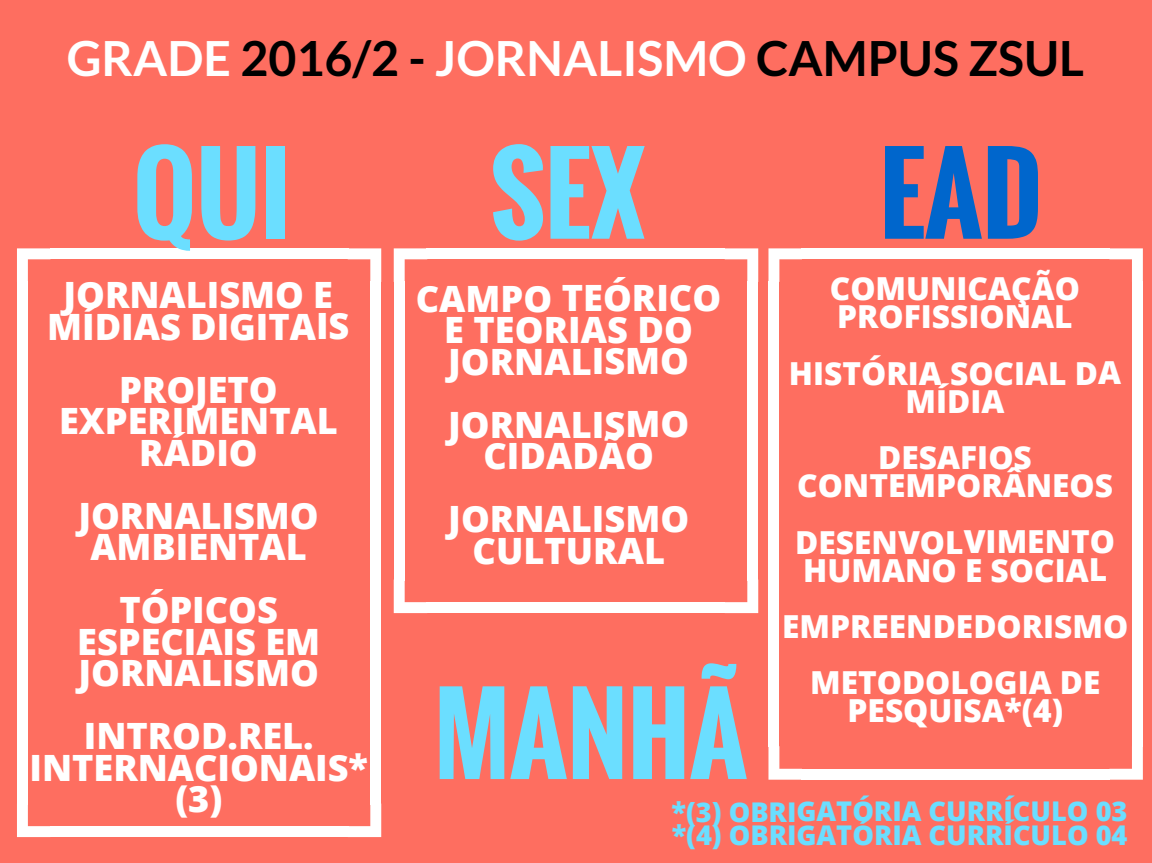
<style>
.page{position:relative;width:1152px;height:863px;background:#fff}
.page>*{position:absolute;margin:0;border:0;box-sizing:border-box;transform-origin:0 0}
.t1{font:700 105.45px "Oswald";color:#6bdeff}
.t2{font:700 105.45px "Oswald";color:#06c}
.t3{font:700 48.3px "Lato";color:#000}
.t4{font:800 36.3px/31.5px "Open Sans";color:#fff;text-align:center}
.t5{font:800 31.65px/28.2px "Open Sans";color:#fff;text-align:center}
.t6{font:800 27.15px/23.7px "Open Sans";color:#6bdeff}
.s1{color:#fff}
</style>
<div class="page">
<div style="left:0;top:0;width:1152px;height:862px;background:#fe6e60"></div>
<div style="left:370px;top:281px;width:11px;height:523px;background:#fff"></div>
<div style="left:17px;top:281px;width:11px;height:523px;background:#fff"></div>
<div style="left:50px;top:248px;width:298px;height:11px;background:#fff"></div>
<div style="left:50px;top:826px;width:298px;height:11px;background:#fff"></div>
<svg style="left:348px;top:248px;width:33px;height:33px"></svg>
<svg style="left:17px;top:248px;width:33px;height:33px"></svg>
<svg style="left:348px;top:804px;width:33px;height:33px"></svg>
<svg style="left:17px;top:804px;width:33px;height:33px"></svg>
<div style="left:747px;top:281px;width:11px;height:299px;background:#fff"></div>
<div style="left:394px;top:281px;width:11px;height:299px;background:#fff"></div>
<div style="left:427px;top:248px;width:298px;height:11px;background:#fff"></div>
<div style="left:427px;top:602px;width:298px;height:11px;background:#fff"></div>
<svg style="left:725px;top:248px;width:33px;height:33px"></svg>
<svg style="left:394px;top:248px;width:33px;height:33px"></svg>
<svg style="left:725px;top:580px;width:33px;height:33px"></svg>
<svg style="left:394px;top:580px;width:33px;height:33px"></svg>
<div style="left:1132px;top:281px;width:11px;height:465px;background:#fff"></div>
<div style="left:768px;top:281px;width:11px;height:465px;background:#fff"></div>
<div style="left:801px;top:248px;width:309px;height:11px;background:#fff"></div>
<div style="left:801px;top:768px;width:309px;height:11px;background:#fff"></div>
<svg style="left:1109px;top:248px;width:34px;height:33px"></svg>
<svg style="left:768px;top:248px;width:34px;height:34px"></svg>
<svg style="left:1109px;top:746px;width:34px;height:33px"></svg>
<svg style="left:768px;top:746px;width:34px;height:33px"></svg>
<h2 class="t3" style="left:67px;top:28px;width:1019px"><span class="s1">GRADE</span> 2016/2 - <span class="s1">JORNALISMO</span> CAMPUS ZSUL</h2>
<h1 class="t1" style="left:133px;top:113px;width:159px">QUI</h1>
<p class="t4" style="left:47px;top:278px;width:304px">JORNALISMO E<br>MÍDIAS DIGITAIS</p>
<p class="t4" style="left:59px;top:373px;width:280px">PROJETO<br>EXPERIMENTAL<br>RÁDIO</p>
<p class="t4" style="left:78px;top:499px;width:242px">JORNALISMO<br>AMBIENTAL</p>
<p class="t4" style="left:77px;top:593px;width:244px">TÓPICOS<br>ESPECIAIS EM<br>JORNALISMO</p>
<p class="t4" style="left:30px;top:719px;width:340px">INTROD.REL.<br>INTERNACIONAIS* (3)</p>
<h1 class="t1" style="left:491px;top:113px;width:156px">SEX</h1>
<h1 class="t2" style="left:880px;top:113px;width:164px">EAD</h1>
<p class="t4" style="left:416px;top:281px;width:307px">CAMPO TEÓRICO<br>E TEORIAS DO<br>JORNALISMO</p>
<p class="t4" style="left:448px;top:407px;width:243px">JORNALISMO<br>CIDADÃO</p>
<p class="t4" style="left:448px;top:502px;width:243px">JORNALISMO<br>CULTURAL</p>
<p class="t5" style="left:830px;top:274px;width:252px;text-align:left">COMUNICAÇÃO<br>PROFISSIONAL</p>
<p class="t5" style="left:789px;top:358px;width:334px">HISTÓRIA SOCIAL DA<br>MÍDIA</p>
<p class="t5" style="left:797px;top:442px;width:318px">DESAFIOS<br>CONTEMPORÂNEOS</p>
<p class="t5" style="left:795px;top:527px;width:321px;text-align:left">DESENVOLVIMENTO<br>HUMANO E SOCIAL</p>
<p class="t5" style="left:782px;top:597px;width:348px;line-height:56.2px">EMPREENDEDORISMO<br>METODOLOGIA DE</p>
<p class="t5" style="left:848px;top:696px;width:217px">PESQUISA*(4)</p>
<h1 class="t1" style="left:434px;top:653px;width:316px">MANHÃ</h1>
<p class="t6" style="left:672px;top:799px;width:457px">*(3) OBRIGATÓRIA CURRÍCULO 03 *(4) OBRIGATÓRIA CURRÍCULO 04</p>
</div>
